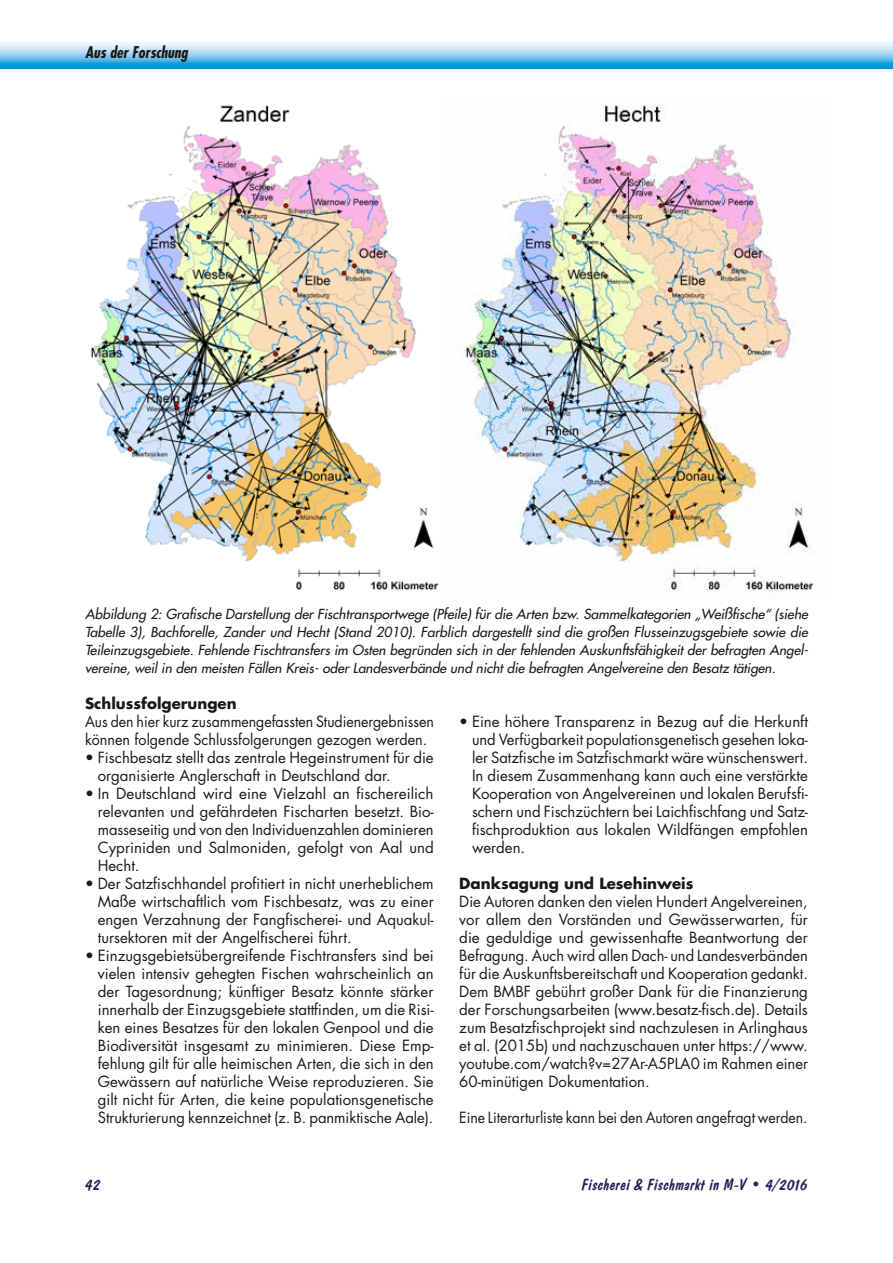
<style>
.page{position:relative;width:893px;height:1263px;background:#fff}
.page>*{position:absolute;margin:0;border:0;box-sizing:border-box;transform-origin:0 0}
.t1{font:16.5px "Dom Diagonal BT";letter-spacing:.02em;color:#251e5b}
.t2{font:italic 700 condensed 15.75px "Futura";color:#1a1a18}
.t3{font:15px/18px "Futura";color:#1a1a18;text-align:justify}
.t4{font:15px/18px "Futura";color:#1a1a18;scale:.95 1}
.t5{font:15px "Futura";color:#1a1a18;scale:.94 1}
.t6{font:700 15px "Futura";color:#1a1a18}
.t7{font:italic 13.5px/18px "Futura";color:#1a1a18;text-align:justify}
</style>
<div class="page">
<svg style="left:0;top:43px;width:893px;height:25px;background:#80c7ed"></svg>
<img style="left:90px;top:105px;width:349px;height:486px">
<img style="left:461px;top:105px;width:354px;height:488px">
<p class="t2" style="left:85px;top:42px;width:104px">Aus der Forschung</p>
<p class="t7" style="left:85px;top:604px;width:724px">Abbildung 2: Grafische Darstellung der Fischtransportwege (Pfeile) für die Arten bzw. Sammelkategorien „Weißfische“ (siehe Tabelle 3), Bachforelle, Zander und Hecht (Stand 2010). Farblich dargestellt sind die großen Flusseinzugsgebiete sowie die Teileinzugsgebiete. Fehlende Fischtransfers im Osten begründen sich in der fehlenden Auskunftsfähigkeit der befragten Angel&shy;vereine, weil in den meisten Fällen Kreis- oder Landesverbände und nicht die befragten Angelvereine den Besatz tätigen.</p>
<p class="t6" style="left:85px;top:692px;width:153px">Schlussfolgerungen</p>
<p class="t4" style="left:85px;top:712px;width:369px">Aus den hier kurz zusammengefassten Studienergebnissen können folgende Schlussfolgerungen gezogen werden.</p>
<p class="t3" style="left:98px;top:748px;width:337px;text-indent:-13px">• Fischbesatz stellt das zentrale Hegeinstrument für die organisierte Anglerschaft in Deutschland dar.</p>
<p class="t3" style="left:98px;top:784px;width:338px;text-indent:-13px">• In Deutschland wird eine Vielzahl an fischereilich relevanten und gefährdeten Fischarten besetzt. Bio&shy;masseseitig und von den Individuenzahlen dominieren Cypriniden und Salmoniden, gefolgt von Aal und Hecht.</p>
<p class="t3" style="left:98px;top:874px;width:337px;text-indent:-13px">• Der Satzfischhandel profitiert in nicht unerheblichem Maße wirtschaftlich vom Fischbesatz, was zu einer engen Verzahnung der Fangfischerei- und Aquakul&shy;tursektoren mit der Angelfischerei führt.</p>
<p class="t3" style="left:98px;top:946px;width:337px;text-indent:-13px">• Einzugsgebietsübergreifende Fischtransfers sind bei vielen intensiv gehegten Fischen wahrscheinlich an der Tagesordnung; künftiger Besatz könnte stärker innerhalb der Einzugsgebiete stattfinden, um die Risi&shy;ken eines Besatzes für den lokalen Genpool und die Biodiversität insgesamt zu minimieren. Diese Emp&shy;fehlung gilt für alle heimischen Arten, die sich in den Gewässern auf natürliche Weise reproduzieren. Sie gilt nicht für Arten, die keine populationsgenetische Strukturierung kennzeichnet (z. B. panmiktische Aale).</p>
<p class="t3" style="left:472px;top:712px;width:337px;text-indent:-13px">• Eine höhere Transparenz in Bezug auf die Herkunft und Verfügbarkeit populationsgenetisch gesehen loka&shy;ler Satzfische im Satzfischmarkt wäre wünschenswert.<br>In diesem Zusammenhang kann auch eine verstärkte Kooperation von Angelvereinen und lokalen Berufsfi&shy;schern und Fischzüchtern bei Laichfischfang und Satz&shy;fischproduktion aus lokalen Wildfängen empfohlen werden.</p>
<p class="t6" style="left:459px;top:872px;width:236px">Danksagung und Lesehinweis</p>
<p class="t3" style="left:459px;top:892px;width:350px">Die Autoren danken den vielen Hundert Angelvereinen, vor allem den Vorständen und Gewässerwarten, für die geduldige und gewissenhafte Beantwortung der Befragung. Auch wird allen Dach- und Landesverbänden für die Auskunftsbereitschaft und Kooperation gedankt.<br>Dem BMBF gebührt großer Dank für die Finanzierung der Forschungsarbeiten (www.besatz-fisch.de). Details zum Besatzfischprojekt sind nachzulesen in Arlinghaus et al. (2015b) und nachzuschauen unter https://www. youtube.com/watch?v=27Ar-A5PLA0 im Rahmen einer 60-minütigen Dokumentation.</p>
<p class="t5" style="left:459px;top:1107px;width:372px">Eine Literarturliste kann bei den Autoren angefragt werden.</p>
<p class="t1" style="left:85px;top:1174px;width:17px">42</p>
<p class="t1" style="left:582px;top:1174px;width:227px">Fischerei &amp; Fischmarkt in M-V • 4/2016</p>
</div>
